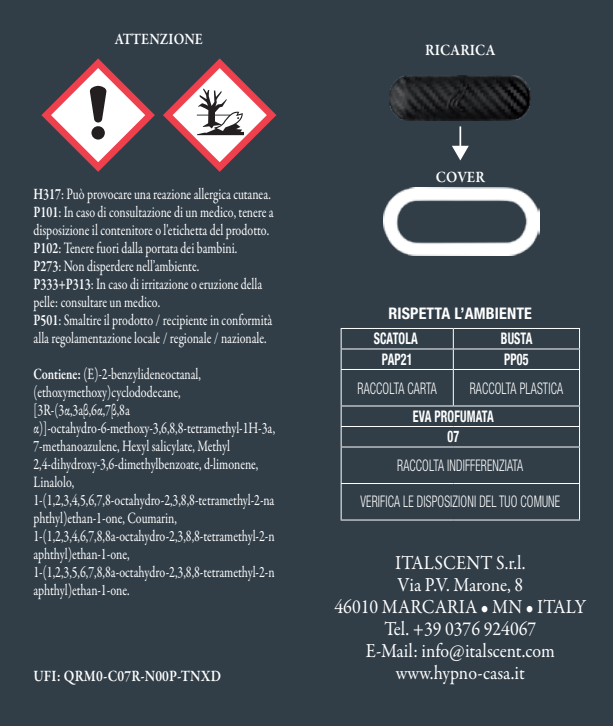
<style>
.page{position:relative;width:613px;height:726px;background:#fff}
.page>*{position:absolute;margin:0;border:0;box-sizing:border-box;transform-origin:0 0}
.t1{font:20px/22px "Garamond Premr Pro";color:#fff;text-align:center;scale:.9 1}
.t2{font:16px/18px "Garamond Premr Pro";color:#fff;scale:.75 1}
.t3{font:300 condensed 16px "Helvetica Neue LT Std";letter-spacing:.01em;color:#fff;scale:.75 1}
.t4{font:600 16px "Garamond Premr Pro";letter-spacing:.01em;color:#fff;scale:.85 1}
.t5{font:700 condensed 16px/20.4px "Helvetica Neue LT Std";letter-spacing:.01em;color:#fff;text-align:center;scale:.75 1}
.t6{font:700 condensed 16px/25.6px "Helvetica Neue LT Std";letter-spacing:.01em;color:#fff}
.t7{font:600 16px "Garamond Premr Pro";letter-spacing:.01em;color:#fff;scale:.9 1}
.s1{font-weight:600}
</style>
<div class="page">
<div style="left:0;top:0;width:612px;height:726px;background:#313e48"></div>
<svg style="left:41px;top:58px;width:114px;height:114px"></svg>
<svg style="left:163px;top:58px;width:113px;height:114px"></svg>
<img style="left:383px;top:187px;width:156px;height:68px">
<img style="left:389px;top:76px;width:141px;height:44px">
<hr style="left:459px;top:126px;width:2px;height:22px;background:#fff">
<svg style="left:452px;top:146px;width:16px;height:14px"></svg>
<hr style="left:340px;top:328px;width:113px;height:1px;background:#fff">
<hr style="left:453px;top:328px;width:126px;height:1px;background:#fff">
<svg style="left:579px;top:329px;width:1px;height:19px"></svg>
<hr style="left:340px;top:348px;width:113px;height:2px;background:#fff">
<svg style="left:340px;top:329px;width:1px;height:40px"></svg>
<hr style="left:453px;top:348px;width:126px;height:2px;background:#fff">
<svg style="left:452px;top:329px;width:1px;height:40px"></svg>
<hr style="left:578px;top:349px;width:2px;height:20px;background:#fff">
<hr style="left:340px;top:369px;width:113px;height:1px;background:#fff">
<hr style="left:340px;top:370px;width:1px;height:35px;background:#fff">
<hr style="left:453px;top:369px;width:126px;height:1px;background:#fff">
<hr style="left:452px;top:370px;width:1px;height:35px;background:#fff">
<hr style="left:578px;top:370px;width:2px;height:35px;background:#fff">
<hr style="left:340px;top:405px;width:113px;height:1px;background:#fff">
<hr style="left:453px;top:405px;width:126px;height:1px;background:#fff">
<hr style="left:578px;top:406px;width:2px;height:20px;background:#fff">
<hr style="left:340px;top:426px;width:113px;height:1px;background:#fff">
<svg style="left:340px;top:406px;width:1px;height:40px"></svg>
<hr style="left:453px;top:426px;width:126px;height:1px;background:#fff">
<svg style="left:579px;top:427px;width:1px;height:19px"></svg>
<hr style="left:340px;top:446px;width:113px;height:1px;background:#fff">
<hr style="left:340px;top:447px;width:1px;height:36px;background:#fff">
<hr style="left:453px;top:446px;width:126px;height:1px;background:#fff">
<hr style="left:578px;top:447px;width:2px;height:36px;background:#fff">
<hr style="left:340px;top:483px;width:113px;height:1px;background:#fff">
<hr style="left:340px;top:484px;width:1px;height:35px;background:#fff">
<hr style="left:453px;top:483px;width:126px;height:1px;background:#fff">
<hr style="left:578px;top:484px;width:2px;height:35px;background:#fff">
<hr style="left:340px;top:519px;width:113px;height:1px;background:#fff">
<hr style="left:453px;top:519px;width:126px;height:1px;background:#fff">
<p class="t4" style="left:115px;top:29px;width:105px">ATTENZIONE</p>
<p class="t2" style="left:33px;top:185px;width:321px"><span class="s1">H317</span>: Può provocare una reazione allergica cutanea.<br><span class="s1">P101</span>: In caso di consultazione di un medico, tenere a disposizione il contenitore o l'etichetta del prodotto.<br><span class="s1">P102</span>: Tenere fuori dalla portata dei bambini.<br><span class="s1">P273</span>: Non disperdere nell’ambiente.<br><span class="s1">P333+P313</span>: In caso di irritazione o eruzione della pelle: consultare un medico.<br><span class="s1">P501</span>: Smaltire il prodotto / recipiente in conformità alla regolamentazione locale / regionale / nazionale.</p>
<p class="t2" style="left:33px;top:365px;width:323px"><span class="s1">Contiene:</span> (E)-2-benzylideneoctanal, (ethoxymethoxy)cyclododecane, [3R-(3α,3aβ,6α,7β,8a α)]-octahydro-6-methoxy-3,6,8,8-tetramethyl-1H-3a, 7-methanoazulene, Hexyl salicylate, Methyl 2,4-dihydroxy-3,6-dimethylbenzoate, d-limonene, Linalolo, 1-(1,2,3,4,5,6,7,8-octahydro-2,3,8,8-tetramethyl-2-na phthyl)ethan-1-one, Coumarin, 1-(1,2,3,4,6,7,8,8a-octahydro-2,3,8,8-tetramethyl-2-n aphthyl)ethan-1-one, 1-(1,2,3,5,6,7,8,8a-octahydro-2,3,8,8-tetramethyl-2-n aphthyl)ethan-1-one.</p>
<p class="t4" style="left:33px;top:666px;width:222px">UFI: QRM0-C07R-N00P-TNXD</p>
<p class="t7" style="left:425px;top:41px;width:80px">RICARICA</p>
<p class="t7" style="left:435px;top:167px;width:56px">COVER</p>
<p class="t6" style="left:373px;top:300px;width:159px;text-indent:15px">RISPETTA L’AMBIENTE<br>SCATOLA</p>
<p class="t5" style="left:500px;top:328px;width:44px">BUSTA</p>
<p class="t5" style="left:382px;top:349px;width:42px">PAP21</p>
<p class="t5" style="left:504px;top:349px;width:34px">PP05</p>
<p class="t3" style="left:357px;top:379px;width:107px">RACCOLTA CARTA</p>
<p class="t3" style="left:469px;top:379px;width:126px">RACCOLTA PLASTICA</p>
<p class="t5" style="left:412px;top:406px;width:109px">EVA PROFUMATA<br>07</p>
<p class="t3" style="left:397px;top:456px;width:169px">RACCOLTA INDIFFERENZIATA</p>
<p class="t3" style="left:360px;top:492px;width:267px">VERIFICA LE DISPOSIZIONI DEL TUO COMUNE</p>
<p class="t1" style="left:334px;top:552px;width:281px">ITALSCENT S.r.l.<br>Via P.V. Marone, 8<br>46010 MARCARIA • MN • ITALY<br>Tel. +39 0376 924067<br>E-Mail: info@italscent.com www.hypno-casa.it</p>
</div>
